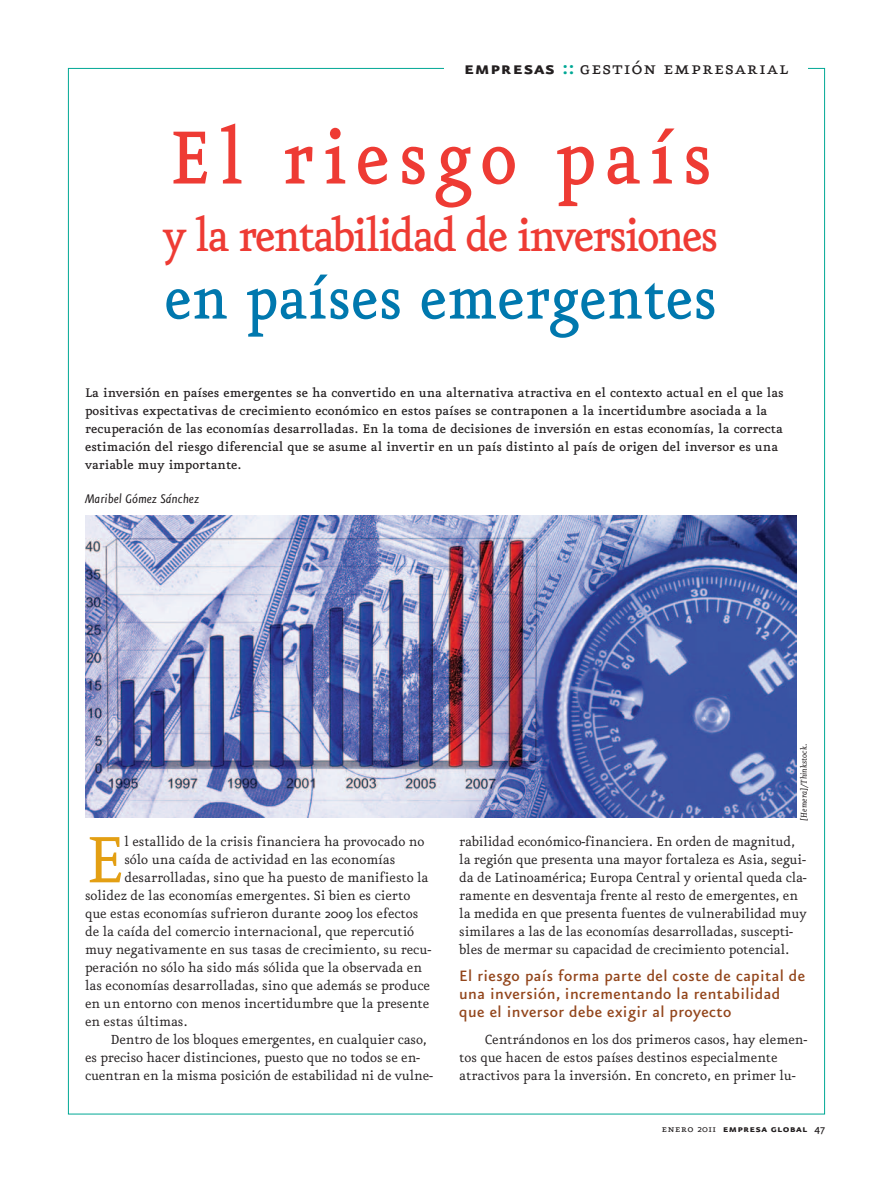
<style>
.page{position:relative;width:893px;height:1191px;background:#fff}
.page>*{position:absolute;margin:0;border:0;box-sizing:border-box;transform-origin:0 0}
.t1{font:500 90px "Eureka";letter-spacing:.1em;color:#ee3b34;scale:.9 1}
.t2{font:78.45px "Eureka";color:#e39f13}
.t3{font:500 72px "Eureka";color:#0078ae;scale:.9 1}
.t4{font:500 54px "Eureka";letter-spacing:-.045em;color:#ee3b34;scale:.9 1}
.t5{font:21.9px "Eureka Small Caps";letter-spacing:.025em;color:#231f20}
.t6{font:500 18px/18px "Eureka Sans";letter-spacing:.02em;color:#93461c}
.t7{font:15.75px/18px "Eureka";letter-spacing:-.005em;color:#231f20}
.t8{font:500 15px/18px "Eureka";color:#231f20}
.t9{font:italic 15px "Eureka Sans";color:#231f20}
.t10{font:12px "Eureka Sans Bold Caps";letter-spacing:.025em;color:#231f20}
.t11{font:italic 10.2px "Eureka";color:#231f20}
.s1{font-family:"Eureka Sans Bold Caps"}
.s2{font-family:"Eureka Sans Bold Caps";color:#00a895}
.s3{font-family:"Eureka Small Caps"}
.s4{font-family:"Eureka"}
.s5{font-family:"Eureka";font-weight:500}
</style>
<div class="page">
<img style="left:85px;top:516px;width:711px;height:301px">
<p class="t5" style="left:464px;top:57px;width:326px"><span class="s1">empresas</span> <span class="s2">::</span> gestión empresarial</p>
<p class="t1" style="left:169px;top:115px;width:605px">El riesgo país</p>
<p class="t4" style="left:163px;top:210px;width:619px">y la rentabilidad de inversiones</p>
<p class="t3" style="left:164px;top:263px;width:616px">en países emergentes</p>
<p class="t8" style="left:85px;top:384px;width:700px">La inversión en países emergentes se ha convertido en una alternativa atractiva en el contexto actual en el que las positivas expectativas de crecimiento económico en estos países se contraponen a la incertidumbre asociada a la recuperación de las economías desarrolladas. En la toma de decisiones de inversión en estas economías, la correcta estimación del riesgo diferencial que se asume al invertir en un país distinto al país de origen del inversor es una variable muy importante.</p>
<p class="t9" style="left:85px;top:492px;width:116px">Maribel Gómez Sánchez</p>
<p class="t11" style="left:799px;top:820px;width:78px;rotate:-90deg">[Hemera]/Thinkstock.</p>
<p class="t2" style="left:85px;top:822px;width:41px">E</p>
<p class="t7" style="left:124px;top:833px;width:302px">l estallido de la crisis financiera ha provocado no</p>
<p class="t7" style="left:124px;top:851px;width:273px">sólo una caída de actividad en las economías</p>
<p class="t7" style="left:124px;top:869px;width:306px">desarrolladas, sino que ha puesto de manifiesto la</p>
<p class="t7" style="left:85px;top:887px;width:327px">solidez de las economías emergentes. Si bien es cierto</p>
<p class="t7" style="left:85px;top:905px;width:335px">que estas economías sufrieron durante 2009 los efectos</p>
<p class="t7" style="left:85px;top:923px;width:331px">de la caída del comercio internacional, que repercutió</p>
<p class="t7" style="left:85px;top:941px;width:348px">muy negativamente en sus tasas de crecimiento, su recu-</p>
<p class="t7" style="left:85px;top:959px;width:338px">peración no sólo ha sido más sólida que la observada en</p>
<p class="t7" style="left:85px;top:977px;width:347px">las economías desarrolladas, sino que además se produce</p>
<p class="t7" style="left:85px;top:995px;width:346px">en un entorno con menos incertidumbre que la presente</p>
<p class="t7" style="left:85px;top:1013px;width:104px">en estas últimas.</p>
<p class="t7" style="left:111px;top:1031px;width:318px">Dentro de los bloques emergentes, en cualquier caso,</p>
<p class="t7" style="left:85px;top:1049px;width:337px">es preciso hacer distinciones, puesto que no todos se en-</p>
<p class="t7" style="left:85px;top:1067px;width:350px">cuentran en la misma posición de estabilidad ni de vulne-</p>
<p class="t7" style="left:459px;top:833px;width:349px">rabilidad económico-financiera. En orden de magnitud, la región que presenta una mayor fortaleza es Asia, segui&shy;da de Latinoamérica; Europa Central y oriental queda cla&shy;ramente en desventaja frente al resto de emergentes, en la medida en que presenta fuentes de vulnerabilidad muy similares a las de las economías desarrolladas, suscepti&shy;bles de mermar su capacidad de crecimiento potencial.</p>
<p class="t6" style="left:459px;top:965px;width:348px">El riesgo país forma parte del coste de capital de una inversión, incrementando la rentabilidad que el inversor debe exigir al proyecto</p>
<p class="t7" style="left:459px;top:1031px;width:350px;text-indent:26px">Centrándonos en los dos primeros casos, hay elemen&shy;tos que hacen de estos países destinos especialmente atractivos para la inversión. En concreto, en primer lu-</p>
<p class="t10" style="left:661px;top:1122px;width:165px"><span class="s3">enero</span> <span class="s4">2011</span> empresa global <span class="s5">47</span></p>
</div>
